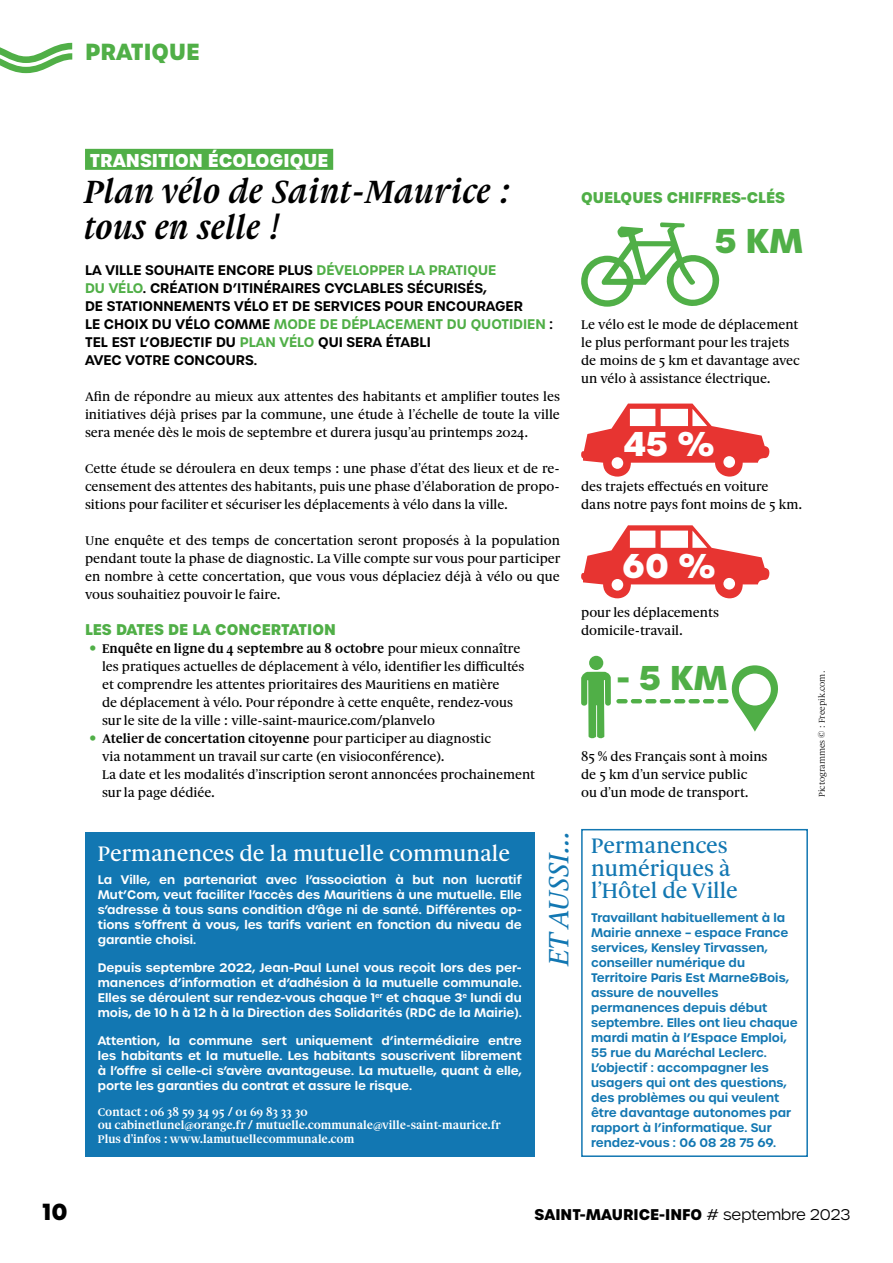
<style>
.page{position:relative;width:893px;height:1263px;background:#fff}
.page>*{position:absolute;margin:0;border:0;box-sizing:border-box;transform-origin:0 0}
.t1{font:italic 700 34.5px/36px "Gauthier FY";color:#000}
.t2{font:700 33.15px "Urbane";color:#50af47}
.t3{font:700 33.15px "Urbane";color:#fff}
.t4{font:italic 500 30px "Gauthier FY";color:#1277b2}
.t5{font:500 22.5px/22.5px "Gauthier FY";color:#1277b2}
.t6{font:500 22.5px "Gauthier FY";color:#fff}
.t7{font:700 22.5px "Urbane";color:#50af47}
.t8{font:700 22.5px "Urbane";color:#000}
.t9{font:700 18px "Urbane";color:#fff}
.t10{font:700 15px "Urbane";color:#50af47}
.t11{font:700 15px "Urbane";color:#000}
.t12{font:500 13.5px/18px "Gauthier FY";color:#000}
.t13{font:600 13.5px/18px "Urbane";color:#000}
.t14{font:600 12px/15px "Urbane";color:#fff;text-align:justify}
.t15{font:600 12px/15px "Urbane";color:#1277b2}
.t16{font:700 12px/13.5px "Gauthier FY";color:#fff}
.t17{font:9px "Gauthier FY";color:#000}
.s1{color:#50af47}
.s2{font-weight:700}
.s3{font-weight:300}
</style>
<div class="page">
<svg style="left:0;top:43px;width:72px;height:30px"></svg>
<div style="left:85px;top:149px;width:248px;height:21px;background:#50af47"></div>
<svg style="left:581px;top:222px;width:138px;height:85px"></svg>
<svg style="left:581px;top:404px;width:189px;height:73px"></svg>
<svg style="left:581px;top:525px;width:189px;height:73px"></svg>
<svg style="left:581px;top:672px;width:30px;height:67px"></svg>
<div style="left:589px;top:656px;width:14px;height:14px;background:#50af47;border-radius:50%"></div>
<svg style="left:725px;top:665px;width:53px;height:67px"></svg>
<hr style="left:674px;top:699px;width:11px;height:4px;background:#50af47;border-radius:2px">
<hr style="left:660px;top:699px;width:11px;height:4px;background:#50af47;border-radius:2px">
<hr style="left:645px;top:699px;width:11px;height:4px;background:#50af47;border-radius:2px">
<hr style="left:631px;top:699px;width:11px;height:4px;background:#50af47;border-radius:2px">
<svg style="left:616px;top:699px;width:12px;height:4px"></svg>
<svg style="left:688px;top:699px;width:12px;height:4px"></svg>
<hr style="left:703px;top:699px;width:11px;height:4px;background:#50af47;border-radius:2px">
<hr style="left:717px;top:699px;width:12px;height:4px;background:#50af47;border-radius:2px">
<div style="left:85px;top:832px;width:449px;height:325px;background:#1277b2"></div>
<div style="left:581px;top:829px;width:227px;height:328px;border:2px solid #1277b2"></div>
<h3 class="t7" style="left:85px;top:36px;width:116px">PRATIQUE</h3>
<h3 class="t9" style="left:90px;top:148px;width:240px">TRANSITION ÉCOLOGIQUE</h3>
<h1 class="t1" style="left:85px;top:173px;width:428px">Plan vélo de Saint-Maurice : tous en selle !</h1>
<p class="t13" style="left:85px;top:261px;width:469px">LA VILLE SOUHAITE ENCORE PLUS <span class="s1">DÉVELOPPER LA PRATIQUE<br>DU VÉLO</span>. CRÉATION D’ITINÉRAIRES CYCLABLES SÉCURISÉS,<br>DE STATIONNEMENTS VÉLO ET DE SERVICES POUR ENCOURAGER<br>LE CHOIX DU VÉLO COMME <span class="s1">MODE DE DÉPLACEMENT DU QUOTIDIEN</span> :<br>TEL EST L’OBJECTIF DU <span class="s1">PLAN VÉLO</span> QUI SERA ÉTABLI<br>AVEC VOTRE CONCOURS.</p>
<p class="t12" style="left:85px;top:387px;width:476px;text-align:justify">Afin de répondre au mieux aux attentes des habitants et amplifier toutes les initiatives déjà prises par la commune, une étude à l’échelle de toute la ville sera menée dès le mois de septembre et durera jusqu’au printemps 2024.</p>
<p class="t12" style="left:85px;top:459px;width:476px;text-align:justify">Cette étude se déroulera en deux temps : une phase d’état des lieux et de re&shy;censement des attentes des habitants, puis une phase d’élaboration de propo&shy;sitions pour faciliter et sécuriser les déplacements à vélo dans la ville.</p>
<p class="t12" style="left:85px;top:531px;width:477px;text-align:justify">Une enquête et des temps de concertation seront proposés à la population pendant toute la phase de diagnostic. La Ville compte sur vous pour participer en nombre à cette concertation, que vous vous déplaciez déjà à vélo ou que vous souhaitiez pouvoir le faire.</p>
<p class="t10" style="left:85px;top:619px;width:252px">LES DATES DE LA CONCERTATION</p>
<p class="t12" style="left:102px;top:639px;width:435px"><span class="s2">Enquête en ligne du 4 septembre au 8 octobre</span> pour mieux connaître les pratiques actuelles de déplacement à vélo, identifier les difficultés et comprendre les attentes prioritaires des Mauritiens en matière<br>de déplacement à vélo. Pour répondre à cette enquête, rendez-vous sur le site de la ville : ville-saint-maurice.com/planvelo<br><span class="s2">Atelier de concertation citoyenne</span> pour participer au diagnostic<br>via notamment un travail sur carte (en visioconférence).<br>La date et les modalités d’inscription seront annoncées prochainement sur la page dédiée.</p>
<p class="t10" style="left:581px;top:187px;width:206px">QUELQUES CHIFFRES-CLÉS</p>
<h2 class="t2" style="left:714px;top:218px;width:90px">5 KM</h2>
<p class="t12" style="left:581px;top:315px;width:220px">Le vélo est le mode de déplacement le plus performant pour les trajets de moins de 5 km et davantage avec un vélo à assistance électrique.</p>
<h2 class="t3" style="left:623px;top:421px;width:93px">45 %</h2>
<p class="t12" style="left:581px;top:477px;width:223px">des trajets effectués en voiture<br>dans notre pays font moins de 5 km.</p>
<h2 class="t3" style="left:622px;top:543px;width:95px">60 %</h2>
<p class="t12" style="left:581px;top:603px;width:139px">pour les déplacements domicile-travail.</p>
<h2 class="t2" style="left:617px;top:655px;width:112px">- 5 KM</h2>
<p class="t17" style="left:816px;top:797px;width:127px;rotate:-90deg">Pictogrammes © : Freepik.com.</p>
<p class="t12" style="left:581px;top:747px;width:188px">85 % des Français sont à moins de 5 km d’un service public<br>ou d’un mode de transport.</p>
<h3 class="t6" style="left:98px;top:839px;width:414px">Permanences de la mutuelle communale</h3>
<p class="t14" style="left:98px;top:872px;width:425px">La Ville, en partenariat avec l’association à but non lucratif Mut’Com, veut faciliter l’accès des Mauritiens à une mutuelle. Elle s’adresse à tous sans condition d’âge ni de santé. Différentes op&shy;tions s’offrent à vous, les tarifs varient en fonction du niveau de garantie choisi.</p>
<p class="t14" style="left:98px;top:960px;width:425px">Depuis septembre 2022, Jean-Paul Lunel vous reçoit lors des per&shy;manences d’information et d’adhésion à la mutuelle communale.<br>Elles se déroulent sur rendez-vous chaque 1<sup>er</sup> et chaque 3<sup>e</sup> lundi du mois, de 10 h à 12 h à la Direction des Solidarités (RDC de la Mairie).</p>
<p class="t14" style="left:98px;top:1033px;width:425px">Attention, la commune sert uniquement d’intermédiaire entre les habitants et la mutuelle. Les habitants souscrivent librement à l’offre si celle-ci s’avère avantageuse. La mutuelle, quant à elle, porte les garanties du contrat et assure le risque.</p>
<p class="t16" style="left:98px;top:1105px;width:405px">Contact : 06 38 59 34 95 / 01 69 83 33 30<br>ou cabinetlunel@orange.fr / mutuelle.communale@ville-saint-maurice.fr<br>Plus d’infos : www.lamutuellecommunale.com</p>
<h3 class="t4" style="left:540px;top:965px;width:138px;rotate:-90deg">ET AUSSI…</h3>
<h3 class="t5" style="left:591px;top:835px;width:148px">Permanences numériques à l’Hôtel de Ville</h3>
<p class="t15" style="left:591px;top:910px;width:208px">Travaillant habituellement à la<br>Mairie annexe – espace France services, Kensley Tirvassen, conseiller numérique du<br>Territoire Paris Est Marne&amp;Bois, assure de nouvelles permanences depuis début septembre. Elles ont lieu chaque mardi matin à l’Espace Emploi,<br>55 rue du Maréchal Leclerc.<br>L’objectif : accompagner les usagers qui ont des questions, des problèmes ou qui veulent être davantage autonomes par rapport à l’informatique. Sur rendez-vous : 06 08 28 75 69.</p>
<h3 class="t8" style="left:43px;top:1197px;width:27px">10</h3>
<p class="t11" style="left:534px;top:1204px;width:317px">SAINT-MAURICE-INFO <span class="s3"># septembre 2023</span></p>
</div>
